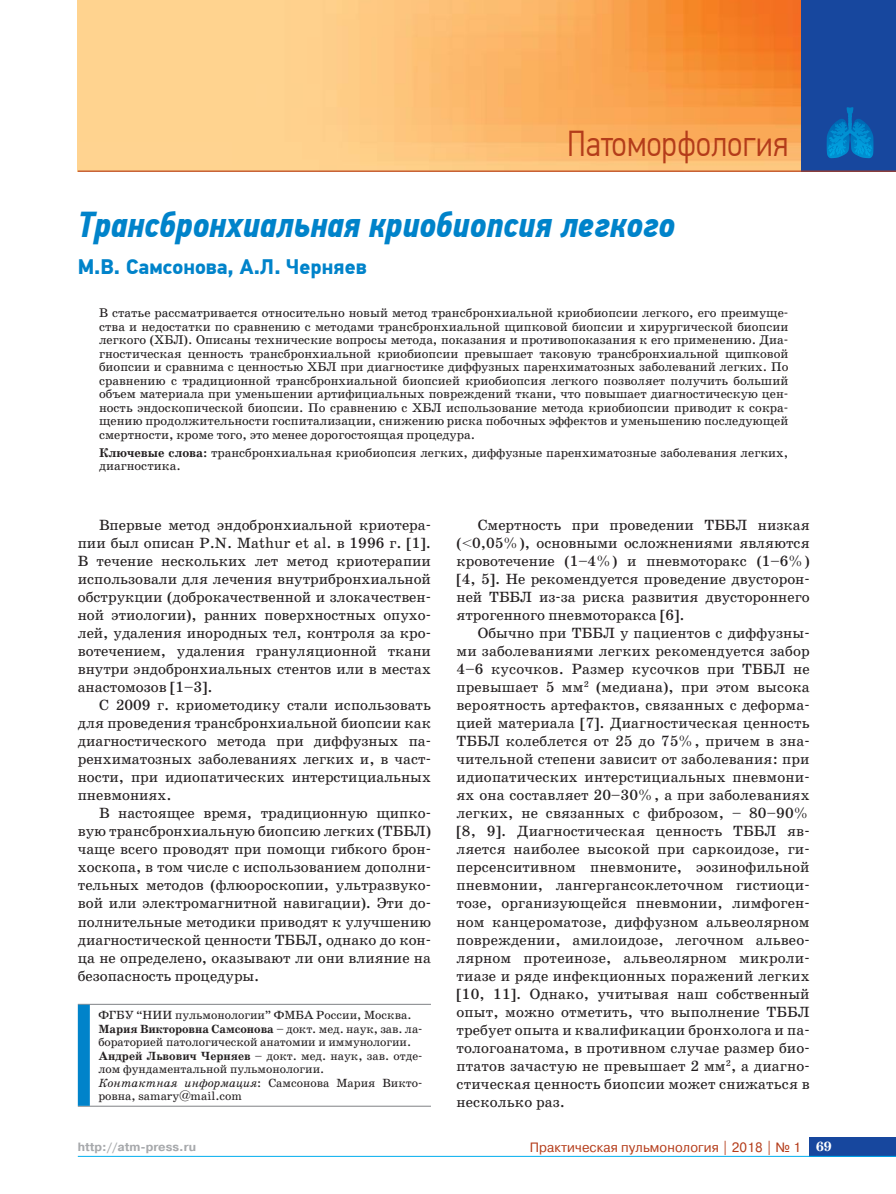
<style>
.page{position:relative;width:896px;height:1194px;background:#fff}
.page>*{position:absolute;margin:0;border:0;box-sizing:border-box;transform-origin:0 0}
.t1{font:italic 700 36px "PF Din Text Cond Pro";color:#0083ca}
.t2{font:300 36px "PF Din Text Cond Pro";color:#b43c1a}
.t3{font:700 21px "PF Din Text Pro";color:#0083ca}
.t4{font:15px/18px "School Book AC";color:#231f20;text-align:justify}
.t5{font:13.5px "Pragmatica C";letter-spacing:.01em;color:#b43c1a}
.t6{font:12.75px/13.5px "School Book AC";color:#231f20;text-align:justify}
.t7{font:12px/13.5px "School Book AC";color:#231f20}
.t8{font:700 12px "Pragmatica C";color:#a7a9ac}
.s1{font-weight:700}
.s2{font-style:italic}
.s3{font-family:"School Book AC";font-weight:700;color:#fff}
</style>
<div class="page">
<img style="left:78px;top:0;width:723px;height:170px">
<div style="left:801px;top:0;width:94px;height:171px;background:#17479e"></div>
<hr style="left:78px;top:170px;width:817px;height:2px;background:#b43c1a">
<svg style="left:826px;top:107px;width:47px;height:51px"></svg>
<div style="left:809px;top:1137px;width:86px;height:19px;background:#17479e"></div>
<hr style="left:78px;top:1155px;width:817px;height:1px;background:#00aeef">
<hr style="left:78px;top:1003px;width:353px;height:1px;background:#808285">
<hr style="left:78px;top:1105px;width:353px;height:1px;background:#808285">
<div style="left:78px;top:1004px;width:12px;height:101px;background:#0083ca"></div>
<h1 class="t2" style="left:567px;top:128px;width:223px">Патоморфология</h1>
<h1 class="t1" style="left:78px;top:210px;width:598px">Трансбронхиальная криобиопсия легкого</h1>
<h2 class="t3" style="left:78px;top:258px;width:290px">М.В. Самсонова, А.Л. Черняев</h2>
<p class="t6" style="left:99px;top:307px;width:690px">В статье рассматривается относительно новый метод трансбронхиальной криобиопсии легкого, его преимуще&shy;ства и недостатки по сравнению с методами трансбронхиальной щипковой биопсии и хирургической биопсии легкого (ХБЛ). Описаны технические вопросы метода, показания и противопоказания к его применению. Диа&shy;гностическая ценность трансбронхиальной криобиопсии превышает таковую трансбронхиальной щипковой биопсии и сравнима с ценностью ХБЛ при диагностике диффузных паренхиматозных заболеваний легких. По сравнению с традиционной трансбронхиальной биопсией криобиопсия легкого позволяет получить больший объем материала при уменьшении артифициальных повреждений ткани, что повышает диагностическую цен&shy;ность эндоскопической биопсии. По сравнению с ХБЛ использование метода криобиопсии приводит к сокра&shy;щению продолжительности госпитализации, снижению риска побочных эффектов и уменьшению последующей смертности, кроме того, это менее дорогостоящая процедура.</p>
<p class="t6" style="left:99px;top:446px;width:690px"><span class="s1">Ключевые слова:</span> трансбронхиальная криобиопсия легких, диффузные паренхиматозные заболевания легких, диагностика.</p>
<p class="t4" style="left:78px;top:517px;width:354px;text-indent:21px">Впервые метод эндобронхиальной криотера&shy;пии был описан P.N. Mathur et al. в 1996 г. [1].<br>В течение нескольких лет метод криотерапии использовали для лечения внутрибронхиальной обструкции (доброкачественной и злокачествен&shy;ной этиологии), ранних поверхностных опухо&shy;лей, удаления инородных тел, контроля за кро&shy;вотечением, удаления грануляционной ткани внутри эндобронхиальных стентов или в местах анастомозов [1–3].</p>
<p class="t4" style="left:78px;top:697px;width:354px;text-indent:21px">С 2009 г. криометодику стали использовать для проведения трансбронхиальной биопсии как диагностического метода при диффузных па&shy;ренхиматозных заболеваниях легких и, в част&shy;ности, при идиопатических интерстициальных пневмониях.</p>
<p class="t4" style="left:78px;top:805px;width:354px;text-indent:21px">В настоящее время, традиционную щипко&shy;вую трансбронхиальную биопсию легких (ТББЛ) чаще всего проводят при помощи гибкого брон&shy;хоскопа, в том числе с использованием дополни&shy;тельных методов (флюороскопии, ультразвуко&shy;вой или электромагнитной навигации). Эти до&shy;полнительные методики приводят к улучшению диагностической ценности ТББЛ, однако до кон&shy;ца не определено, оказывают ли они влияние на безопасность процедуры.</p>
<p class="t7" style="left:98px;top:1009px;width:325px">ФГБУ “НИИ пульмонологии” ФМБА России, Москва.<br><span class="s1">Мария Викторовна Cамсонова</span> – докт. мед. наук, зав. ла&shy;бораторией патологической анатомии и иммунологии.<br><span class="s1">Андрей Львович Черняев</span> – докт. мед. наук, зав. отде&shy;лом фундаментальной пульмонологии.<br><span class="s2">Контактная информация</span>: Cамсонова Мария Викто&shy;ровна, samary@mail.com</p>
<p class="t4" style="left:456px;top:517px;width:354px;text-indent:21px">Смертность при проведении ТББЛ низкая (&lt;0,05%), основными осложнениями являются кровотечение (1–4%) и пневмоторакс (1–6%) [4, 5]. Не рекомендуется проведение двусторон&shy;ней ТББЛ из-за риска развития двустороннего ятрогенного пневмоторакса [6].</p>
<p class="t4" style="left:456px;top:625px;width:354px;text-indent:21px">Обычно при ТББЛ у пациентов с диффузны&shy;ми заболеваниями легких рекомендуется забор 4–6 кусочков. Размер кусочков при ТББЛ не превышает 5 мм<sup>2</sup> (медиана), при этом высока вероятность артефактов, связанных с деформа&shy;цией материала [7]. Диагностическая ценность ТББЛ колеблется от 25 до 75%, причем в зна&shy;чительной степени зависит от заболевания: при идиопатических интерстициальных пневмони&shy;ях она составляет 20–30%, а при заболеваниях легких, не связанных с фиброзом, – 80–90% [8, 9]. Диагностическая ценность ТББЛ яв&shy;ляется наиболее высокой при саркоидозе, ги&shy;персенситивном пневмоните, эозинофильной пневмонии, лангергансоклеточном гистиоци&shy;тозе, организующейся пневмонии, лимфоген&shy;ном канцероматозе, диффузном альвеолярном повреждении, амилоидозе, легочном альвео&shy;лярном протеинозе, альвеолярном микроли&shy;тиазе и ряде инфекционных поражений легких [10, 11]. Однако, учитывая наш собственный опыт, можно отметить, что выполнение ТББЛ требует опыта и квалификации бронхолога и па&shy;тологоанатома, в противном случае размер био&shy;птатов зачастую не превышает 2 мм<sup>2</sup>, а диагно&shy;стическая ценность биопсии может снижаться в несколько раз.</p>
<p class="t8" style="left:78px;top:1141px;width:120px">http://atm-press.ru</p>
<p class="t5" style="left:529px;top:1142px;width:303px">Практическая пульмонология | 2018 | № 1 <span class="s3">69</span></p>
</div>
